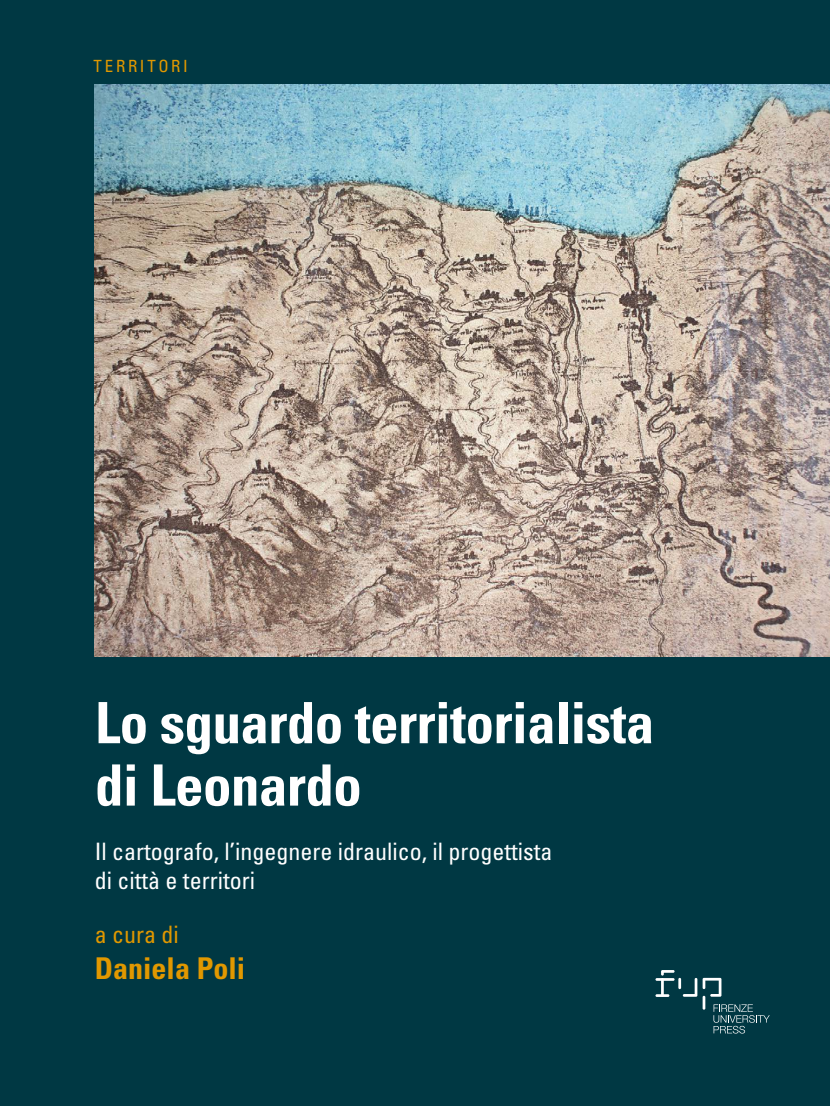
<style>
.page{position:relative;width:830px;height:1106px;background:#fff}
.page>*{position:absolute;margin:0;border:0;box-sizing:border-box;transform-origin:0 0}
.t1{font:700 condensed 57px/62.4px "Univers LT Std";letter-spacing:-.01em;color:#fff}
.t2{font:700 condensed 30px "Univers LT Std";color:#e19800}
.t3{font:condensed 24px/28.8px "Univers LT Std";color:#fff}
.t4{font:condensed 24px "Univers LT Std";color:#e19800}
.t5{font:condensed 16.8px "Univers LT Std";letter-spacing:.16em;color:#e19800}
</style>
<div class="page">
<div style="left:0;top:0;width:829px;height:1106px;background:#003843"></div>
<img style="left:95px;top:84px;width:734px;height:572px">
<hr style="left:655px;top:994px;width:14px;height:3px;background:#fff">
<hr style="left:702px;top:995px;width:3px;height:14px;background:#fff">
<svg style="left:655px;top:970px;width:66px;height:26px"></svg>
<svg style="left:713px;top:1004px;width:56px;height:29px"></svg>
<p class="t5" style="left:94px;top:55px;width:95px">TERRITORI</p>
<h1 class="t1" style="left:95px;top:691px;width:560px">Lo sguardo territorialista di Leonardo</h1>
<p class="t3" style="left:95px;top:836px;width:459px">Il cartografo, l’ingegnere idraulico, il progettista di città e territori</p>
<p class="t4" style="left:95px;top:919px;width:85px">a cura di</p>
<p class="t2" style="left:95px;top:950px;width:152px">Daniela Poli</p>
</div>
